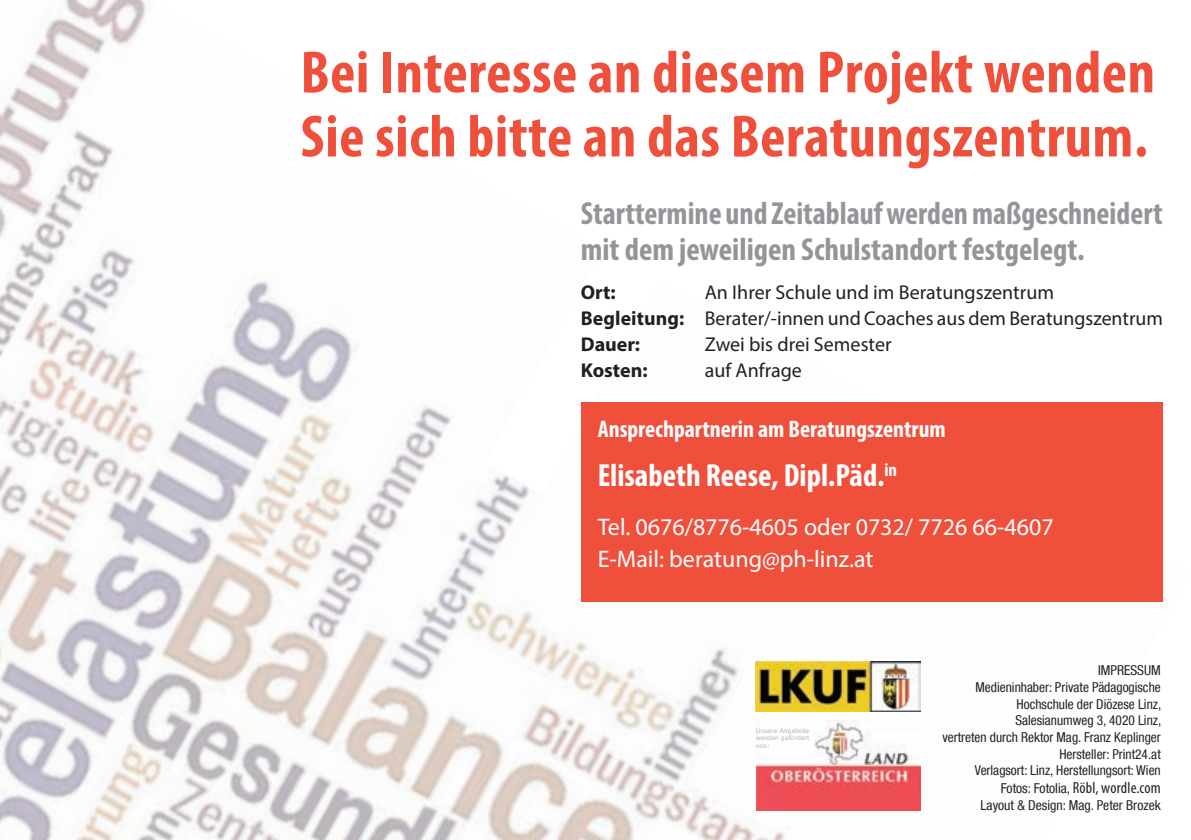
<style>
.page{position:relative;width:1191px;height:840px;background:#fff}
.page>*{position:absolute;margin:0;border:0;box-sizing:border-box;transform-origin:0 0}
.t1{font:700 condensed 60px/64px "Myriad Pro";letter-spacing:.01em;color:#ef503c}
.t2{font:700 condensed 32px/36px "Myriad Pro";color:#939598}
.t3{font:700 condensed 32px "Myriad Pro";color:#fff}
.t4{font:24px/32px "Myriad Pro";color:#fff}
.t5{font:700 condensed 24px "Myriad Pro";color:#fff}
.t6{font:20px/26px "Myriad Pro";color:#231f20}
.t7{font:700 20px "Myriad Pro";color:#231f20}
.t8{font:condensed 16px "Myriad Pro";letter-spacing:.01em;color:#231f20}
.t9{font:condensed 13.6px/16.6px "Helvetica Neue LT Com";color:#231f20;text-align:right}
.t10{font:6.2px/7.4px "Verdana";color:#b4b4b5;text-align:justify}
.s1{font-weight:700}
.s2{font-family:"Helvetica Neue LT Com";font-size:13.6px}
</style>
<div class="page">
<img style="left:0;top:0;width:1163px;height:602px">
<img style="left:0;top:148px;width:1094px;height:651px">
<img style="left:0;top:301px;width:909px;height:538px">
<img style="left:885px;top:799px;width:36px;height:40px">
<img style="left:0;top:455px;width:600px;height:384px">
<img style="left:568px;top:783px;width:132px;height:56px">
<img style="left:0;top:608px;width:352px;height:231px">
<img style="left:330px;top:801px;width:91px;height:38px">
<img style="left:0;top:762px;width:140px;height:77px">
<svg style="left:485px;top:193px;width:206px;height:301px"></svg>
<div style="left:581px;top:402px;width:581px;height:198px;background:#ef503c"></div>
<img style="left:756px;top:720px;width:164px;height:90px">
<img style="left:756px;top:661px;width:164px;height:50px">
<h1 class="t1" style="left:300px;top:39px;width:856px">Bei Interesse an diesem Projekt wenden<br>Sie sich bitte an das Beratungszentrum.</h1>
<h2 class="t2" style="left:581px;top:195px;width:583px">Starttermine und Zeitablauf werden maßgeschneidert mit dem jeweiligen Schulstandort festgelegt.</h2>
<h3 class="t6" style="left:581px;top:278px;width:583px;text-indent:124px">An Ihrer Schule und im Beratungszentrum<br><span class="s1">Begleitung:</span> Berater/-innen und Coaches aus dem Beratungszentrum<br><span class="s1">Dauer:</span></h3>
<h3 class="t7" style="left:581px;top:279px;width:36px">Ort:</h3>
<h3 class="t6" style="left:705px;top:330px;width:188px">Zwei bis drei Semester</h3>
<h3 class="t7" style="left:581px;top:357px;width:68px">Kosten:</h3>
<h3 class="t6" style="left:705px;top:356px;width:99px">auf Anfrage</h3>
<h3 class="t5" style="left:598px;top:414px;width:349px">Ansprechpartnerin am Beratungszentrum</h3>
<h2 class="t3" style="left:598px;top:455px;width:301px">Elisabeth Reese, Dipl.Päd.<sup>in</sup></h2>
<h3 class="t4" style="left:598px;top:510px;width:457px">Tel. 0676/8776-4605 oder 0732/ 7726 66-4607<br>E-Mail: beratung@ph-linz.at</h3>
<p class="t10" style="left:756px;top:726px;width:55px">Unsere Angebote werden gefördert von:</p>
<p class="t9" style="left:942px;top:661px;width:220px">IMPRESSUM<br>Medieninhaber: Private Pädagogische<br>Hochschule der Diözese Linz,<br>Salesianumweg 3, 4020 Linz,<br>vertreten durch Rektor Mag. Franz Keplinger<br>Hersteller: Print24.at<br>Verlagsort: Linz, Herstellungsort: Wien</p>
<p class="t8" style="left:1000px;top:778px;width:161px"><span class="s2">Fotos: Fotolia,</span> Röbl, wordle.com</p>
<p class="t9" style="left:980px;top:796px;width:182px">Layout &amp; Design: Mag. Peter Brozek</p>
</div>
